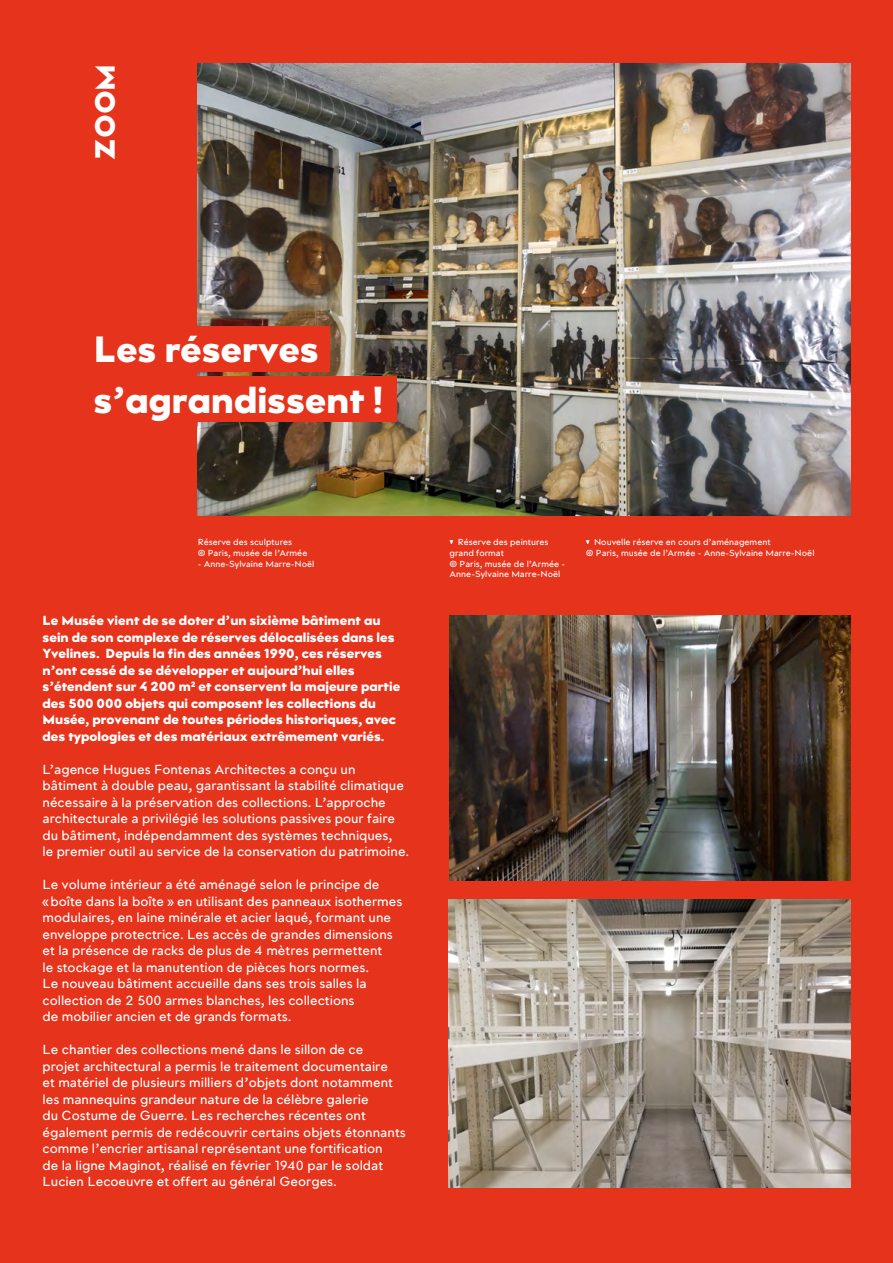
<style>
.page{position:relative;width:893px;height:1263px;background:#e6331c}
.page>*{position:absolute;margin:0;border:0;box-sizing:border-box;transform-origin:0 0}
.t1{font:37.5px/50.6px "Kelvin Md AI Sansnoir";color:#fff}
.t2{font:28.5px "Kelvin Md AI Sansnoir";color:#fff}
.t3{font:13.5px/16.5px "Kelvin Md AI Sansclair";color:#fff}
.t4{font:13.5px/16.5px "Kelvin Md AI Sansnoir";color:#fff}
.t5{font:9px/10.8px "Kelvin Md AI Sansclair";color:#fff}
</style>
<div class="page">
<img style="left:198px;top:64px;width:652px;height:452px">
<div style="left:173px;top:376px;width:224px;height:46px;background:#e6331c"></div>
<div style="left:181px;top:326px;width:149px;height:45px;background:#e6331c"></div>
<svg style="left:450px;top:540px;width:3px;height:4px"></svg>
<svg style="left:586px;top:540px;width:4px;height:4px"></svg>
<img style="left:450px;top:615px;width:400px;height:266px">
<img style="left:448px;top:899px;width:402px;height:288px">
<h2 class="t2" style="left:91px;top:160px;width:98px;rotate:-90deg">ZOOM</h2>
<h1 class="t1" style="left:93px;top:325px;width:291px">Les réserves s’agrandissent !</h1>
<p class="t5" style="left:198px;top:537px;width:111px">Réserve des sculptures<br>© Paris, musée de l’Armée</p>
<p class="t5" style="left:198px;top:558px;width:118px">- Anne-Sylvaine Marre-Noël</p>
<p class="t4" style="left:43px;top:613px;width:359px">Le Musée vient de se doter d’un sixième bâtiment au sein de son complexe de réserves délocalisées dans les Yvelines. Depuis la fin des années 1990, ces réserves n’ont cessé de se développer et aujourd’hui elles s’étendent sur 4 200 m<sup>2</sup> et conservent la majeure partie des 500 000 objets qui composent les collections du Musée, provenant de toutes périodes historiques, avec des typologies et des matériaux extrêmement variés.</p>
<p class="t3" style="left:43px;top:761px;width:368px">L’agence Hugues Fontenas Architectes a conçu un bâtiment à double peau, garantissant la stabilité climatique nécessaire à la préservation des collections. L’approche architecturale a privilégié les solutions passives pour faire du bâtiment, indépendamment des systèmes techniques,<br>le premier outil au service de la conservation du patrimoine.</p>
<p class="t3" style="left:43px;top:877px;width:361px">Le volume intérieur a été aménagé selon le principe de «boîte dans la boîte » en utilisant des panneaux isothermes modulaires, en laine minérale et acier laqué, formant une enveloppe protectrice. Les accès de grandes dimensions et la présence de racks de plus de 4 mètres permettent<br>le stockage et la manutention de pièces hors normes.<br>Le nouveau bâtiment accueille dans ses trois salles la collection de 2 500 armes blanches, les collections<br>de mobilier ancien et de grands formats.</p>
<p class="t3" style="left:43px;top:1042px;width:365px">Le chantier des collections mené dans le sillon de ce<br>projet architectural a permis le traitement documentaire<br>et matériel de plusieurs milliers d’objets dont notamment les mannequins grandeur nature de la célèbre galerie<br>du Costume de Guerre. Les recherches récentes ont également permis de redécouvrir certains objets étonnants comme l’encrier artisanal représentant une fortification<br>de la ligne Maginot, réalisé en février 1940 par le soldat Lucien Lecoeuvre et offert au général Georges.</p>
<p class="t5" style="left:449px;top:537px;width:117px;text-indent:8px">Réserve des peintures grand format<br>© Paris, musée de l’Armée -<br>Anne-Sylvaine Marre-Noël</p>
<p class="t5" style="left:586px;top:537px;width:230px;text-indent:8px">Nouvelle réserve en cours d’aménagement<br>© Paris, musée de l’Armée - Anne-Sylvaine Marre-Noël</p>
</div>
